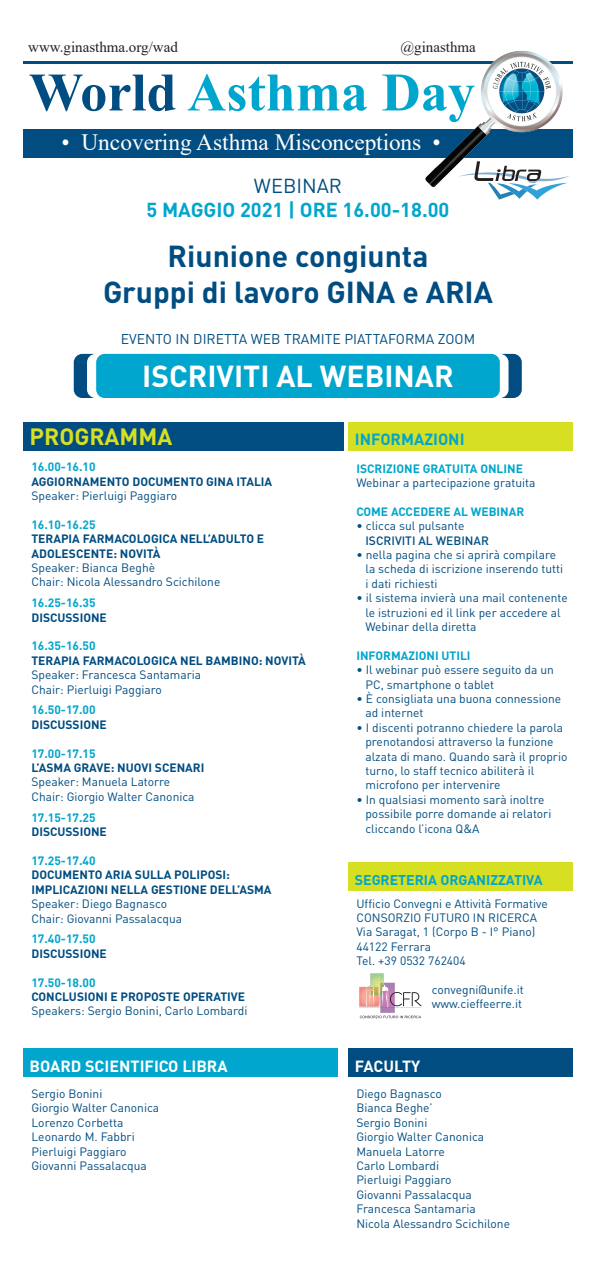
<style>
.page{position:relative;width:596px;height:1280px;background:#fff}
.page>*{position:absolute;margin:0;border:0;box-sizing:border-box;transform-origin:0 0}
.t1{font:700 54.2px "Times New Roman";color:#00a6cd}
.t2{font:700 30px/36px "DIN Pro";color:#014d81;text-align:center}
.t3{font:700 30px "DIN Pro";color:#fff}
.t4{font:23.3px "Times New Roman";color:#fff}
.t5{font:700 23.3px "DIN Pro";color:#d6df21}
.t6{font:700 20px "DIN Pro";color:#00a6cd}
.t7{font:20px "DIN Pro";color:#014d81}
.t8{font:700 16px "DIN Pro";color:#fff}
.t9{font:700 16px "DIN Pro";color:#00a6cd}
.t10{font:15px "Times New Roman";color:#231f20}
.t11{font:14px "DIN Pro";color:#014d81}
.t12{font:700 14px "DIN Pro";color:#00a6cd}
.t13{font:12px/14.4px "DIN Pro";color:#014d81}
.t14{font:700 12px/14.4px "DIN Pro";color:#014d81}
.t15{font:700 12px "DIN Pro";color:#00a6cd}
.t16{font:500 12px "DIN Pro";color:#014d81}
.s1{color:#014d81}
</style>
<div class="page">
<div style="left:23px;top:130px;width:549px;height:28px;background:#014d81"></div>
<hr style="left:23px;top:62px;width:549px;height:2px;background:#014d81">
<div style="left:23px;top:422px;width:321px;height:28px;background:#014d81"></div>
<div style="left:23px;top:1049px;width:314px;height:28px;background:#00a6cd"></div>
<div style="left:348px;top:1049px;width:225px;height:28px;background:#014d81"></div>
<img style="left:421px;top:51px;width:146px;height:136px">
<svg style="left:458px;top:161px;width:112px;height:39px"></svg>
<div style="left:348px;top:422px;width:225px;height:28px;background:#d6df21"></div>
<div style="left:348px;top:862px;width:225px;height:28px;background:#d6df21"></div>
<img style="left:359px;top:973px;width:63px;height:46px">
<div style="left:96px;top:354px;width:403px;height:44px;background:#00a6cd;border-radius:9px"></div>
<svg style="left:499px;top:354px;width:22px;height:44px"></svg>
<svg style="left:74px;top:354px;width:21px;height:44px"></svg>
<p class="t10" style="left:28px;top:37px;width:151px">www.ginasthma.org/wad</p>
<p class="t10" style="left:400px;top:37px;width:77px">@ginasthma</p>
<h1 class="t1" style="left:29px;top:53px;width:447px"><span class="s1">World</span> Asthma Day</h1>
<h3 class="t4" style="left:61px;top:126px;width:380px">• Uncovering Asthma Misconceptions •</h3>
<h3 class="t7" style="left:254px;top:172px;width:90px">WEBINAR</h3>
<h3 class="t6" style="left:146px;top:196px;width:304px">5 MAGGIO 2021 | ORE 16.00-18.00</h3>
<h2 class="t2" style="left:103px;top:237px;width:391px">Riunione congiunta<br>Gruppi di lavoro GINA e ARIA</h2>
<p class="t11" style="left:121px;top:329px;width:355px">EVENTO IN DIRETTA WEB TRAMITE PIATTAFORMA ZOOM</p>
<h2 class="t3" style="left:142px;top:356px;width:313px">ISCRIVITI AL WEBINAR</h2>
<h3 class="t5" style="left:29px;top:421px;width:144px">PROGRAMMA</h3>
<p class="t15" style="left:31px;top:459px;width:66px">16.00-16.10</p>
<p class="t14" style="left:31px;top:473px;width:242px">AGGIORNAMENTO DOCUMENTO GINA ITALIA</p>
<p class="t13" style="left:31px;top:488px;width:147px">Speaker: Pierluigi Paggiaro</p>
<p class="t15" style="left:31px;top:516px;width:66px">16.10-16.25</p>
<p class="t14" style="left:31px;top:531px;width:234px">TERAPIA FARMACOLOGICA NELL’ADULTO E<br>ADOLESCENTE: NOVITÀ</p>
<p class="t13" style="left:31px;top:560px;width:190px">Speaker: Bianca Beghè<br>Chair: Nicola Alessandro Scichilone</p>
<p class="t15" style="left:31px;top:595px;width:66px">16.25-16.35</p>
<p class="t14" style="left:31px;top:609px;width:77px">DISCUSSIONE</p>
<p class="t15" style="left:31px;top:638px;width:66px">16.35-16.50</p>
<p class="t14" style="left:31px;top:653px;width:276px">TERAPIA FARMACOLOGICA NEL BAMBINO: NOVITÀ</p>
<p class="t13" style="left:31px;top:667px;width:171px">Speaker: Francesca Santamaria<br>Chair: Pierluigi Paggiaro</p>
<p class="t15" style="left:31px;top:702px;width:66px">16.50-17.00</p>
<p class="t14" style="left:31px;top:717px;width:77px">DISCUSSIONE</p>
<p class="t15" style="left:31px;top:745px;width:66px">17.00-17.15</p>
<p class="t14" style="left:31px;top:760px;width:174px">L’ASMA GRAVE: NUOVI SCENARI</p>
<p class="t13" style="left:31px;top:774px;width:164px">Speaker: Manuela Latorre<br>Chair: Giorgio Walter Canonica</p>
<p class="t15" style="left:31px;top:809px;width:66px">17.15-17.25</p>
<p class="t14" style="left:31px;top:824px;width:77px">DISCUSSIONE</p>
<p class="t15" style="left:31px;top:852px;width:66px">17.25-17.40</p>
<p class="t14" style="left:31px;top:867px;width:241px">DOCUMENTO ARIA SULLA POLIPOSI:<br>IMPLICAZIONI NELLA GESTIONE DELL’ASMA</p>
<p class="t13" style="left:31px;top:896px;width:152px">Speaker: Diego Bagnasco<br>Chair: Giovanni Passalacqua</p>
<p class="t15" style="left:31px;top:931px;width:66px">17.40-17.50</p>
<p class="t14" style="left:31px;top:945px;width:77px">DISCUSSIONE</p>
<p class="t15" style="left:31px;top:974px;width:66px">17.50-18.00</p>
<p class="t14" style="left:31px;top:989px;width:215px">CONCLUSIONI E PROPOSTE OPERATIVE</p>
<p class="t13" style="left:31px;top:1003px;width:217px">Speakers: Sergio Bonini, Carlo Lombardi</p>
<h3 class="t9" style="left:355px;top:429px;width:111px">INFORMAZIONI</h3>
<p class="t15" style="left:356px;top:460px;width:168px">ISCRIZIONE GRATUITA ONLINE</p>
<p class="t13" style="left:356px;top:475px;width:180px">Webinar a partecipazione gratuita</p>
<p class="t15" style="left:356px;top:503px;width:169px">COME ACCEDERE AL WEBINAR</p>
<p class="t13" style="left:356px;top:518px;width:109px">• clicca sul pulsante</p>
<p class="t16" style="left:365px;top:532px;width:125px">ISCRIVITI AL WEBINAR</p>
<p class="t13" style="left:365px;top:547px;width:199px;text-indent:-9px">• nella pagina che si aprirà compilare la scheda di iscrizione inserendo tutti i dati richiesti</p>
<p class="t13" style="left:365px;top:590px;width:204px;text-indent:-9px">• il sistema invierà una mail contenente le istruzioni ed il link per accedere al<br>Webinar della diretta</p>
<p class="t15" style="left:356px;top:647px;width:116px">INFORMAZIONI UTILI</p>
<p class="t13" style="left:365px;top:662px;width:190px;text-indent:-9px">• Il webinar può essere seguito da un<br>PC, smartphone o tablet</p>
<p class="t13" style="left:365px;top:691px;width:197px;text-indent:-9px">• È consigliata una buona connessione ad internet</p>
<p class="t13" style="left:365px;top:720px;width:203px;text-indent:-9px">• I discenti potranno chiedere la parola prenotandosi attraverso la funzione alzata di mano. Quando sarà il proprio turno, lo staff tecnico abiliterà il microfono per intervenire</p>
<p class="t13" style="left:365px;top:792px;width:187px;text-indent:-9px">• In qualsiasi momento sarà inoltre possibile porre domande ai relatori cliccando l’icona Q&amp;A</p>
<p class="t12" style="left:355px;top:871px;width:189px">SEGRETERIA ORGANIZZATIVA</p>
<p class="t13" style="left:356px;top:895px;width:193px">Ufficio Convegni e Attività Formative<br>CONSORZIO FUTURO IN RICERCA<br>Via Saragat, 1 (Corpo B - I° Piano)<br>44122 Ferrara<br>Tel. +39 0532 762404</p>
<p class="t13" style="left:431px;top:982px;width:93px">convegni@unife.it www.cieffeerre.it</p>
<h3 class="t8" style="left:29px;top:1055px;width:199px">BOARD SCIENTIFICO LIBRA</h3>
<h3 class="t8" style="left:355px;top:1055px;width:67px">FACULTY</h3>
<p class="t13" style="left:31px;top:1086px;width:129px">Sergio Bonini<br>Giorgio Walter Canonica<br>Lorenzo Corbetta<br>Leonardo M. Fabbri<br>Pierluigi Paggiaro<br>Giovanni Passalacqua</p>
<p class="t13" style="left:356px;top:1086px;width:155px">Diego Bagnasco<br>Bianca Beghe’<br>Sergio Bonini<br>Giorgio Walter Canonica<br>Manuela Latorre<br>Carlo Lombardi<br>Pierluigi Paggiaro<br>Giovanni Passalacqua<br>Francesca Santamaria<br>Nicola Alessandro Scichilone</p>
</div>
